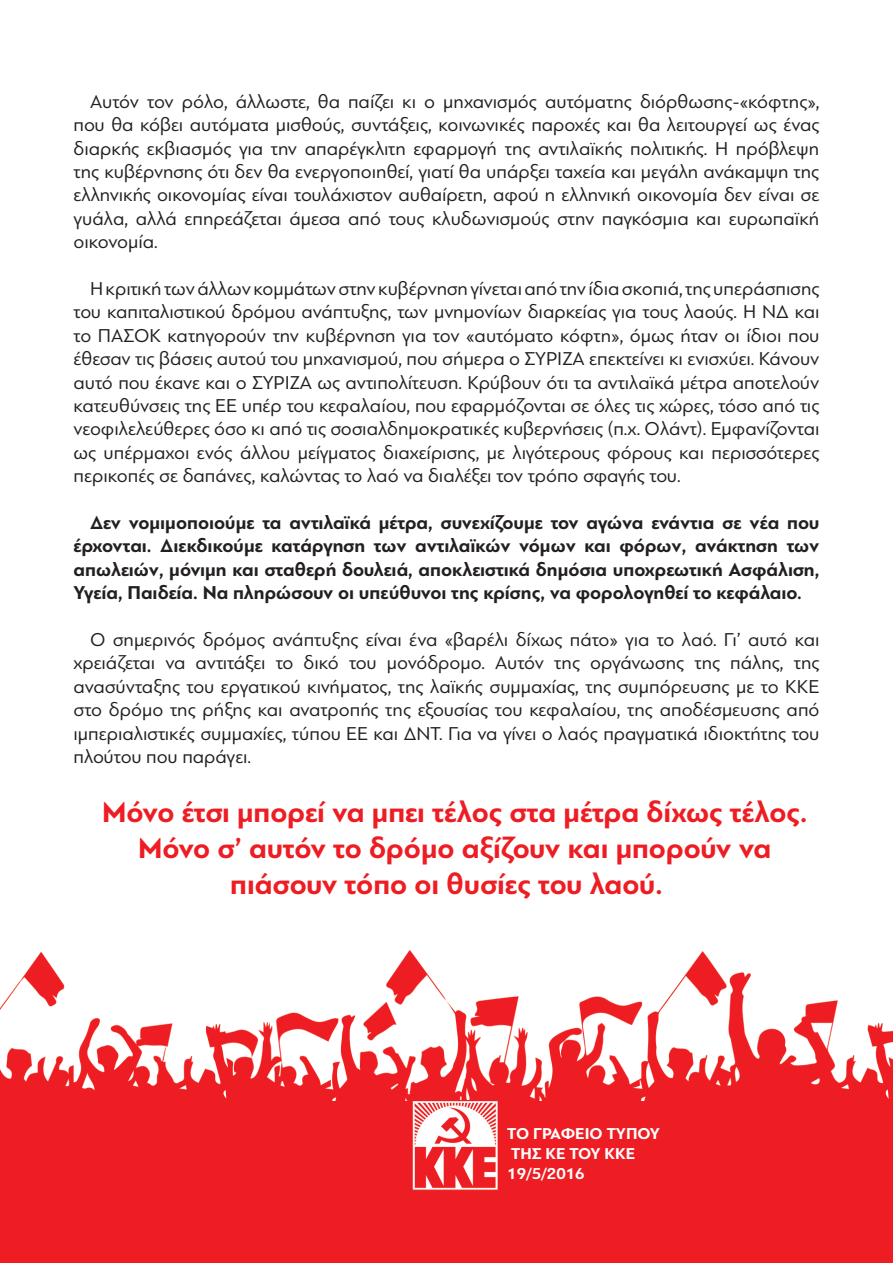
<style>
.page{position:relative;width:893px;height:1263px;background:#fff}
.page>*{position:absolute;margin:0;border:0;box-sizing:border-box;transform-origin:0 0}
.t1{font:700 30px/36px "PF Bague Sans Pro";color:#ee1d23;text-align:center}
.t2{font:19.5px/23.4px "PF Bague Sans Pro";color:#231f20;text-align:justify}
.t3{font:700 19.5px/23.4px "PF Bague Sans Pro";color:#231f20;text-align:justify}
.t4{font:700 16.5px "PF Bague Sans Pro";color:#fff}
</style>
<div class="page">
<img style="left:0;top:950px;width:893px;height:152px">
<div style="left:0;top:1102px;width:893px;height:161px;background:#ee1d23"></div>
<img style="left:412px;top:1101px;width:86px;height:89px">
<p class="t2" style="left:74px;top:90px;width:747px;text-indent:16px">Αυτόν τον ρόλο, άλλωστε, θα παίζει κι ο μηχανισμός αυτόματης διόρθωσης-«κόφτης», που θα κόβει αυτόματα μισθούς, συντάξεις, κοινωνικές παροχές και θα λειτουργεί ως ένας διαρκής εκβιασμός για την απαρέγκλιτη εφαρμογή της αντιλαϊκής πολιτικής. Η πρόβλεψη της κυβέρνησης ότι δεν θα ενεργοποιηθεί, γιατί θα υπάρξει ταχεία και μεγάλη ανάκαμψη της ελληνικής οικονομίας είναι τουλάχιστον αυθαίρετη, αφού η ελληνική οικονομία δεν είναι σε γυάλα, αλλά επηρεάζεται άμεσα από τους κλυδωνισμούς στην παγκόσμια και ευρωπαϊκή οικονομία.</p>
<p class="t2" style="left:74px;top:277px;width:747px;text-indent:16px">Η κριτική των άλλων κομμάτων στην κυβέρνηση γίνεται από την ίδια σκοπιά, της υπεράσπισης του καπιταλιστικού δρόμου ανάπτυξης, των μνημονίων διαρκείας για τους λαούς. Η ΝΔ και το ΠΑΣΟΚ κατηγορούν την κυβέρνηση για τον «αυτόματο κόφτη», όμως ήταν οι ίδιοι που έθεσαν τις βάσεις αυτού του μηχανισμού, που σήμερα ο ΣΥΡΙΖΑ επεκτείνει κι ενισχύει. Κάνουν αυτό που έκανε και ο ΣΥΡΙΖΑ ως αντιπολίτευση. Κρύβουν ότι τα αντιλαϊκά μέτρα αποτελούν κατευθύνσεις της ΕΕ υπέρ του κεφαλαίου, που εφαρμόζονται σε όλες τις χώρες, τόσο από τις νεοφιλελεύθερες όσο κι από τις σοσιαλδημοκρατικές κυβερνήσεις (π.χ. Ολάντ). Εμφανίζονται ως υπέρμαχοι ενός άλλου μείγματος διαχείρισης, με λιγότερους φόρους και περισσότερες περικοπές σε δαπάνες, καλώντας το λαό να διαλέξει τον τρόπο σφαγής του.</p>
<p class="t3" style="left:74px;top:511px;width:747px;text-indent:16px">Δεν νομιμοποιούμε τα αντιλαϊκά μέτρα, συνεχίζουμε τον αγώνα ενάντια σε νέα που έρχονται. Διεκδικούμε κατάργηση των αντιλαϊκών νόμων και φόρων, ανάκτηση των απωλειών, μόνιμη και σταθερή δουλειά, αποκλειστικά δημόσια υποχρεωτική Ασφάλιση, Υγεία, Παιδεία. Να πληρώσουν οι υπεύθυνοι της κρίσης, να φορολογηθεί το κεφάλαιο.</p>
<p class="t2" style="left:74px;top:628px;width:748px;text-indent:16px">Ο σημερινός δρόμος ανάπτυξης είναι ένα «βαρέλι δίχως πάτο» για το λαό. Γι’ αυτό και χρειάζεται να αντιτάξει το δικό του μονόδρομο. Αυτόν της οργάνωσης της πάλης, της ανασύνταξης του εργατικού κινήματος, της λαϊκής συμμαχίας, της συμπόρευσης με το ΚΚΕ στο δρόμο της ρήξης και ανατροπής της εξουσίας του κεφαλαίου, της αποδέσμευσης από ιμπεριαλιστικές συμμαχίες, τύπου ΕΕ και ΔΝΤ. Για να γίνει ο λαός πραγματικά ιδιοκτήτης του πλούτου που παράγει.</p>
<p class="t1" style="left:102px;top:795px;width:707px">Μόνο έτσι μπορεί να μπει τέλος στα μέτρα δίχως τέλος.</p>
<p class="t1" style="left:138px;top:831px;width:635px">Μόνο σ’ αυτόν το δρόμο αξίζουν και μπορούν να πιάσουν τόπο οι θυσίες του λαού.</p>
<p class="t4" style="left:507px;top:1124px;width:154px">ΤΟ ΓΡΑΦΕΙΟ ΤΥΠΟΥ</p>
<p class="t4" style="left:511px;top:1143px;width:125px">ΤΗΣ ΚΕ ΤΟΥ ΚΚΕ</p>
<p class="t4" style="left:507px;top:1163px;width:79px">19/5/2016</p>
</div>
